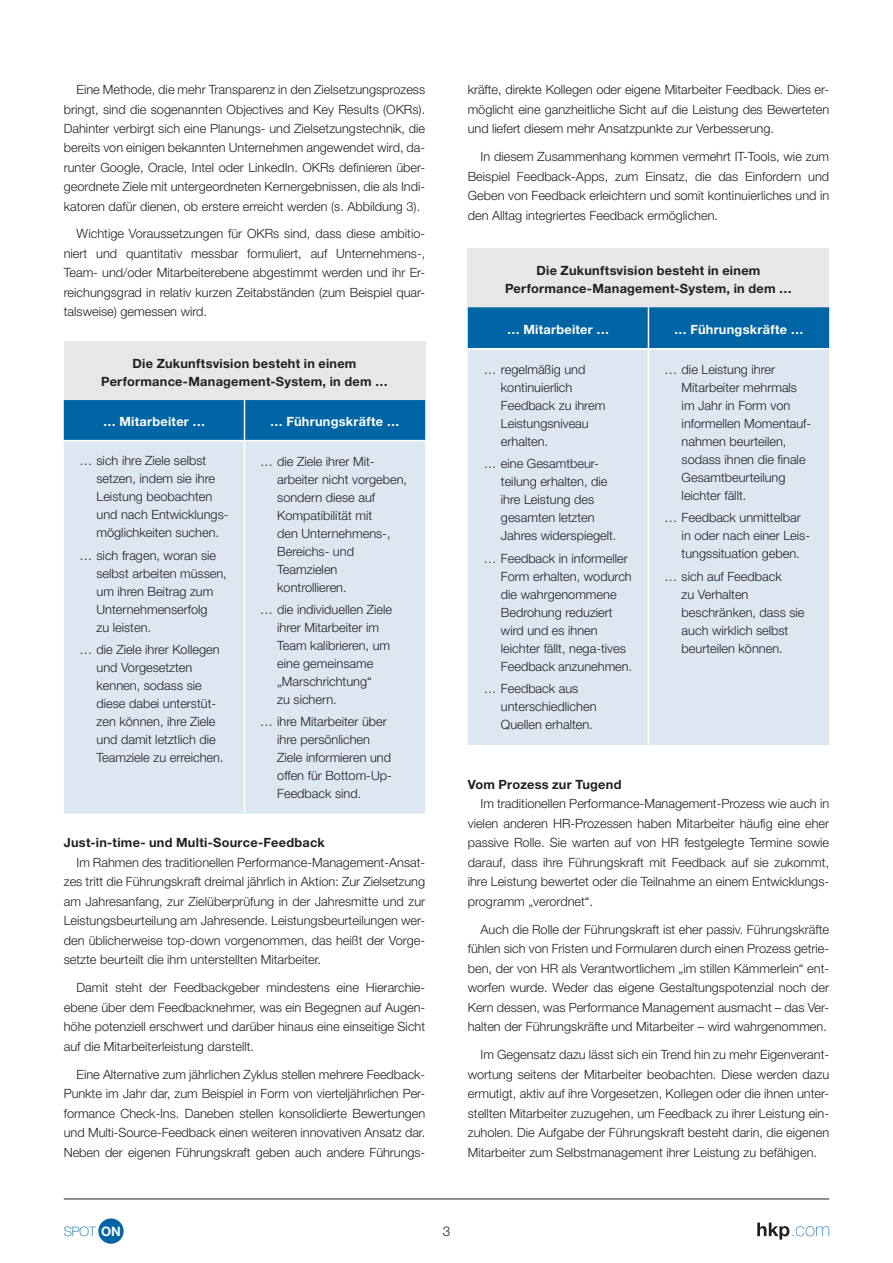
<style>
.page{position:relative;width:893px;height:1263px;background:#fff}
.page>*{position:absolute;margin:0;border:0;box-sizing:border-box;transform-origin:0 0}
.t1{font:300 13.5px "Helvetica Neue LT Std";color:#231f20}
.t2{font:100 13.05px "Helvetica Neue LT Std";color:#0065a4}
.t3{font:300 12.75px/18px "Helvetica Neue LT Std";color:#231f20}
.t4{font:700 12.75px/18px "Helvetica Neue LT Std";letter-spacing:.02em;color:#231f20;text-align:center}
.t5{font:700 12.75px "Helvetica Neue LT Std";letter-spacing:.02em;color:#fff}
.s1{font-weight:700;color:#fff}
</style>
<div class="page">
<svg style="left:757px;top:1222px;width:72px;height:17px"></svg>
<hr style="left:64px;top:1199px;width:765px;height:1px;background:#231f20">
<div style="left:98px;top:1218px;width:26px;height:26px;background:#0065a4;border-radius:50%"></div>
<div style="left:64px;top:341px;width:361px;height:59px;background:#e6e7e9"></div>
<div style="left:64px;top:400px;width:361px;height:40px;background:#0065a4"></div>
<div style="left:64px;top:441px;width:361px;height:373px;background:#dde7f2"></div>
<hr style="left:244px;top:400px;width:1px;height:40px;background:#fff">
<hr style="left:244px;top:441px;width:1px;height:373px;background:#fff">
<div style="left:468px;top:248px;width:361px;height:59px;background:#e6e7e9"></div>
<div style="left:468px;top:307px;width:361px;height:41px;background:#0065a4"></div>
<div style="left:468px;top:349px;width:361px;height:396px;background:#dde7f2"></div>
<hr style="left:648px;top:307px;width:1px;height:41px;background:#fff">
<hr style="left:648px;top:349px;width:1px;height:396px;background:#fff">
<p class="t3" style="left:64px;top:80px;width:363px;line-height:19.4px;text-align:justify;text-indent:13px">Eine Methode, die mehr Transparenz in den Zielsetzungsprozess bringt, sind die sogenannten Objectives and Key Results (OKRs).<br>Dahinter verbirgt sich eine Planungs- und Zielsetzungstechnik, die bereits von einigen bekannten Unternehmen angewendet wird, da&shy;runter Google, Oracle, Intel oder LinkedIn. OKRs definieren über&shy;geordnete Ziele mit untergeordneten Kernergebnissen, die als Indi&shy;katoren dafür dienen, ob erstere erreicht werden (s. Abbildung 3).</p>
<p class="t3" style="left:64px;top:224px;width:363px;line-height:19.4px;text-align:justify;text-indent:13px">Wichtige Voraussetzungen für OKRs sind, dass diese ambitio&shy;niert und quantitativ messbar formuliert, auf Unternehmens-, Team- und/oder Mitarbeiterebene abgestimmt werden und ihr Er&shy;reichungsgrad in relativ kurzen Zeitabständen (zum Beispiel quar&shy;talsweise) gemessen wird.</p>
<p class="t4" style="left:101px;top:354px;width:288px">Die Zukunftsvision besteht in einem<br>Performance-Management-System, in dem …</p>
<p class="t5" style="left:103px;top:414px;width:104px">… Mitarbeiter …</p>
<p class="t5" style="left:270px;top:414px;width:131px">… Führungskräfte …</p>
<p class="t3" style="left:97px;top:452px;width:134px;text-indent:-17px">… sich ihre Ziele selbst setzen, indem sie ihre<br>Leistung beobachten und nach Entwicklungs&shy;möglichkeiten suchen.</p>
<p class="t3" style="left:97px;top:546px;width:132px;text-indent:-17px">… sich fragen, woran sie selbst arbeiten müssen, um ihren Beitrag zum<br>Unternehmenserfolg<br>zu leisten.</p>
<p class="t3" style="left:97px;top:640px;width:129px;text-indent:-17px">… die Ziele ihrer Kollegen und Vorgesetzten kennen, sodass sie diese dabei unterstüt&shy;zen können, ihre Ziele und damit letztlich die<br>Teamziele zu erreichen.</p>
<p class="t3" style="left:277px;top:452px;width:131px;text-indent:-17px">… die Ziele ihrer Mit&shy;arbeiter nicht vorgeben, sondern diese auf<br>Kompatibilität mit<br>den Unternehmens-,<br>Bereichs- und<br>Teamzielen kontrollieren.</p>
<p class="t3" style="left:277px;top:600px;width:116px;text-indent:-17px">… die individuellen Ziele ihrer Mitarbeiter im<br>Team kalibrieren, um eine gemeinsame „Marschrichtung“<br>zu sichern.</p>
<p class="t3" style="left:277px;top:712px;width:116px;text-indent:-17px">… ihre Mitarbeiter über ihre persönlichen<br>Ziele informieren und offen für Bottom-Up-<br>Feedback sind.</p>
<p class="t4" style="left:64px;top:833px;width:263px">Just-in-time- und Multi-Source-Feedback</p>
<p class="t3" style="left:64px;top:852px;width:363px;line-height:19.5px;text-align:justify;text-indent:13px">Im Rahmen des traditionellen Performance-Management-Ansat&shy;zes tritt die Führungskraft dreimal jährlich in Aktion: Zur Zielsetzung am Jahresanfang, zur Zielüberprüfung in der Jahresmitte und zur Leistungsbeurteilung am Jahresende. Leistungsbeurteilungen wer&shy;den üblicherweise top-down vorgenommen, das heißt der Vorge&shy;setzte beurteilt die ihm unterstellten Mitarbeiter.</p>
<p class="t3" style="left:64px;top:977px;width:363px;line-height:19.5px;text-align:justify;text-indent:13px">Damit steht der Feedbackgeber mindestens eine Hierarchie&shy;ebene über dem Feedbacknehmer, was ein Begegnen auf Augen&shy;höhe potenziell erschwert und darüber hinaus eine einseitige Sicht auf die Mitarbeiterleistung darstellt.</p>
<p class="t3" style="left:64px;top:1064px;width:363px;line-height:19.5px;text-align:justify;text-indent:13px">Eine Alternative zum jährlichen Zyklus stellen mehrere Feedback-Punkte im Jahr dar, zum Beispiel in Form von vierteljährlichen Per&shy;formance Check-Ins. Daneben stellen konsolidierte Bewertungen und Multi-Source-Feedback einen weiteren innovativen Ansatz dar.<br>Neben der eigenen Führungskraft geben auch andere Führungs-</p>
<p class="t3" style="left:468px;top:80px;width:363px;line-height:19.5px;text-align:justify">kräfte, direkte Kollegen oder eigene Mitarbeiter Feedback. Dies er&shy;möglicht eine ganzheitliche Sicht auf die Leistung des Bewerteten und liefert diesem mehr Ansatzpunkte zur Verbesserung.</p>
<p class="t3" style="left:468px;top:147px;width:363px;line-height:19.5px;text-align:justify;text-indent:13px">In diesem Zusammenhang kommen vermehrt IT-Tools, wie zum Beispiel Feedback-Apps, zum Einsatz, die das Einfordern und Geben von Feedback erleichtern und somit kontinuierliches und in den Alltag integriertes Feedback ermöglichen.</p>
<p class="t4" style="left:505px;top:261px;width:288px">Die Zukunftsvision besteht in einem<br>Performance-Management-System, in dem …</p>
<p class="t5" style="left:507px;top:322px;width:104px">… Mitarbeiter …</p>
<p class="t5" style="left:674px;top:322px;width:131px">… Führungskräfte …</p>
<p class="t3" style="left:501px;top:360px;width:106px;text-indent:-17px">… regelmäßig und kontinuierlich<br>Feedback zu ihrem<br>Leistungsniveau erhalten.</p>
<p class="t3" style="left:501px;top:454px;width:117px;text-indent:-17px">… eine Gesamtbeur&shy;teilung erhalten, die ihre Leistung des gesamten letzten<br>Jahres widerspiegelt.</p>
<p class="t3" style="left:501px;top:549px;width:133px;text-indent:-17px">… Feedback in informeller<br>Form erhalten, wodurch die wahrgenommene<br>Bedrohung reduziert wird und es ihnen leichter fällt, nega-tives<br>Feedback anzunehmen.</p>
<p class="t3" style="left:501px;top:679px;width:97px;text-indent:-17px">… Feedback aus unterschiedlichen<br>Quellen erhalten.</p>
<p class="t3" style="left:682px;top:360px;width:131px;text-indent:-17px">… die Leistung ihrer<br>Mitarbeiter mehrmals im Jahr in Form von informellen Momentauf&shy;nahmen beurteilen, sodass ihnen die finale<br>Gesamtbeurteilung leichter fällt.</p>
<p class="t3" style="left:682px;top:509px;width:130px;text-indent:-17px">… Feedback unmittelbar in oder nach einer Leis&shy;tungssituation geben.</p>
<p class="t3" style="left:682px;top:567px;width:124px;text-indent:-17px">… sich auf Feedback<br>zu Verhalten beschränken, dass sie auch wirklich selbst beurteilen können.</p>
<p class="t4" style="left:468px;top:775px;width:155px">Vom Prozess zur Tugend</p>
<p class="t3" style="left:468px;top:794px;width:363px;line-height:19.5px;text-align:justify;text-indent:13px">Im traditionellen Performance-Management-Prozess wie auch in vielen anderen HR-Prozessen haben Mitarbeiter häufig eine eher passive Rolle. Sie warten auf von HR festgelegte Termine sowie darauf, dass ihre Führungskraft mit Feedback auf sie zukommt, ihre Leistung bewertet oder die Teilnahme an einem Entwicklungs&shy;programm „verordnet“.</p>
<p class="t3" style="left:468px;top:919px;width:363px;line-height:19.5px;text-align:justify;text-indent:13px">Auch die Rolle der Führungskraft ist eher passiv. Führungskräfte fühlen sich von Fristen und Formularen durch einen Prozess getrie&shy;ben, der von HR als Verantwortlichem „im stillen Kämmerlein“ ent&shy;worfen wurde. Weder das eigene Gestaltungspotenzial noch der Kern dessen, was Performance Management ausmacht – das Ver&shy;halten der Führungskräfte und Mitarbeiter – wird wahrgenommen.</p>
<p class="t3" style="left:468px;top:1044px;width:363px;line-height:19.5px;text-align:justify;text-indent:13px">Im Gegensatz dazu lässt sich ein Trend hin zu mehr Eigenverant&shy;wortung seitens der Mitarbeiter beobachten. Diese werden dazu ermutigt, aktiv auf ihre Vorgesetzen, Kollegen oder die ihnen unter&shy;stellten Mitarbeiter zuzugehen, um Feedback zu ihrer Leistung ein&shy;zuholen. Die Aufgabe der Führungskraft besteht darin, die eigenen Mitarbeiter zum Selbstmanagement ihrer Leistung zu befähigen.</p>
<p class="t2" style="left:64px;top:1223px;width:59px">SPOT <span class="s1">ON</span></p>
<p class="t1" style="left:443px;top:1223px;width:9px">3</p>
</div>
